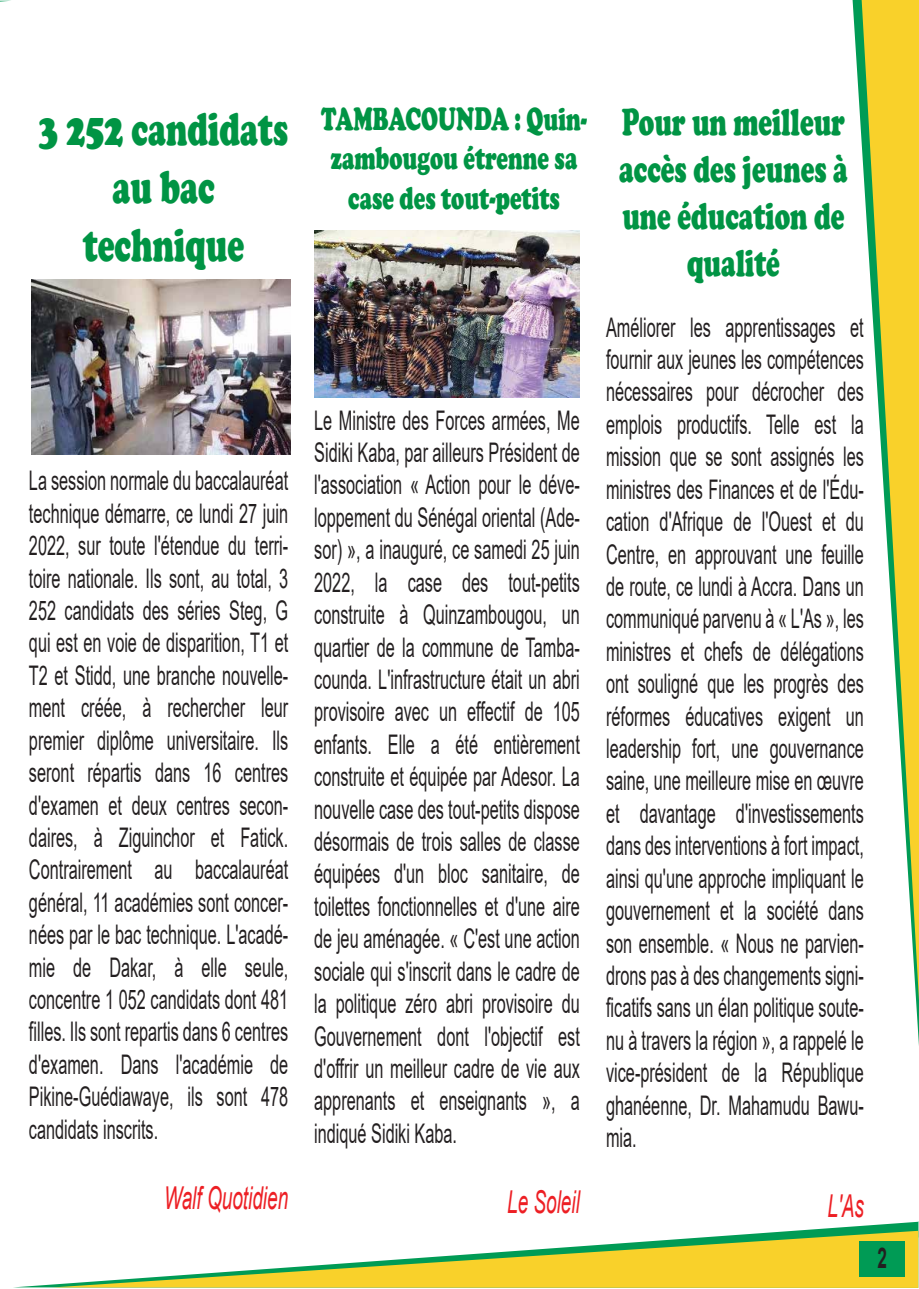
<style>
.page{position:relative;width:919px;height:1289px;background:#fff}
.page>*{position:absolute;margin:0;border:0;box-sizing:border-box;transform-origin:0 0}
.t1{font:900 48px/57.6px "Cooper";color:#009444;text-align:center;scale:.66 1}
.t2{font:900 39px/46.8px "Cooper";color:#009444;text-align:center;scale:.66 1}
.t3{font:900 33px/39.6px "Cooper";color:#009444;text-align:center;scale:.66 1}
.t4{font:italic 31.5px "Arial";color:#ed1f24;scale:.6 1}
.t5{font:700 28.5px "Arial";color:#231f20;scale:.6 1}
.t6{font:27px/32.4px "Arial";color:#231f20;text-align:justify;scale:.6 1}
</style>
<div class="page">
<svg style="left:19px;top:1221px;width:899px;height:66px"></svg>
<svg style="left:53px;top:1230px;width:865px;height:57px"></svg>
<svg style="left:852px;top:0;width:66px;height:1030px"></svg>
<svg style="left:861px;top:0;width:57px;height:1000px"></svg>
<div style="left:859px;top:1240px;width:45px;height:36px;background:#009b55"></div>
<img style="left:31px;top:280px;width:259px;height:174px">
<img style="left:314px;top:231px;width:266px;height:166px">
<h1 class="t1" style="left:39px;top:101px;width:378px">3 252 candidats au bac technique</h1>
<p class="t6" style="left:29px;top:464px;width:433px">La session normale du baccalauréat technique démarre, ce lundi 27 juin 2022, sur toute l'étendue du terri&shy;toire nationale. Ils sont, au total, 3<br>252 candidats des séries Steg, G qui est en voie de disparition, T1 et T2 et Stidd, une branche nouvelle&shy;ment créée, à rechercher leur premier diplôme universitaire. Ils seront répartis dans 16 centres d'examen et deux centres secon&shy;daires, à Ziguinchor et Fatick.<br>Contrairement au baccalauréat général, 11 académies sont concer&shy;nées par le bac technique. L'acadé&shy;mie de Dakar, à elle seule, concentre 1 052 candidats dont 481 filles. Ils sont repartis dans 6 centres d'examen. Dans l'académie de Pikine-Guédiawaye, ils sont 478 candidats inscrits.</p>
<p class="t4" style="left:164px;top:1177px;width:208px">Walf Quotidien</p>
<p class="t3" style="left:321px;top:99px;width:404px">TAMBACOUNDA : Quin&shy;zambougou étrenne sa case des tout-petits</p>
<p class="t6" style="left:314px;top:404px;width:444px">Le Ministre des Forces armées, Me Sidiki Kaba, par ailleurs Président de l'association « Action pour le déve&shy;loppement du Sénégal oriental (Ade&shy;sor) », a inauguré, ce samedi 25 juin 2022, la case des tout-petits construite à Quinzambougou, un quartier de la commune de Tamba&shy;counda. L'infrastructure était un abri provisoire avec un effectif de 105 enfants. Elle a été entièrement construite et équipée par Adesor. La nouvelle case des tout-petits dispose désormais de trois salles de classe équipées d'un bloc sanitaire, de toilettes fonctionnelles et d'une aire de jeu aménagée. « C'est une action sociale qui s'inscrit dans le cadre de la politique zéro abri provisoire du Gouvernement dont l'objectif est d'offrir un meilleur cadre de vie aux apprenants et enseignants », a indiqué Sidiki Kaba.</p>
<p class="t4" style="left:507px;top:1181px;width:123px">Le Soleil</p>
<h2 class="t2" style="left:619px;top:99px;width:348px">Pour un meilleur accès des jeunes à une éducation de qualité</h2>
<p class="t6" style="left:606px;top:311px;width:431px">Améliorer les apprentissages et fournir aux jeunes les compétences nécessaires pour décrocher des emplois productifs. Telle est la mission que se sont assignés les ministres des Finances et de l'Édu&shy;cation d'Afrique de l'Ouest et du Centre, en approuvant une feuille de route, ce lundi à Accra. Dans un communiqué parvenu à « L'As », les ministres et chefs de délégations ont souligné que les progrès des réformes éducatives exigent un leadership fort, une gouvernance saine, une meilleure mise en œuvre et davantage d'investissements dans des interventions à fort impact, ainsi qu'une approche impliquant le gouvernement et la société dans son ensemble. « Nous ne parvien&shy;drons pas à des changements signi&shy;ficatifs sans un élan politique soute&shy;nu à travers la région », a rappelé le vice-président de la République ghanéenne, Dr. Mahamudu Bawu&shy;mia.</p>
<p class="t4" style="left:827px;top:1185px;width:62px">L'As</p>
<p class="t5" style="left:877px;top:1237px;width:17px">2</p>
</div>
